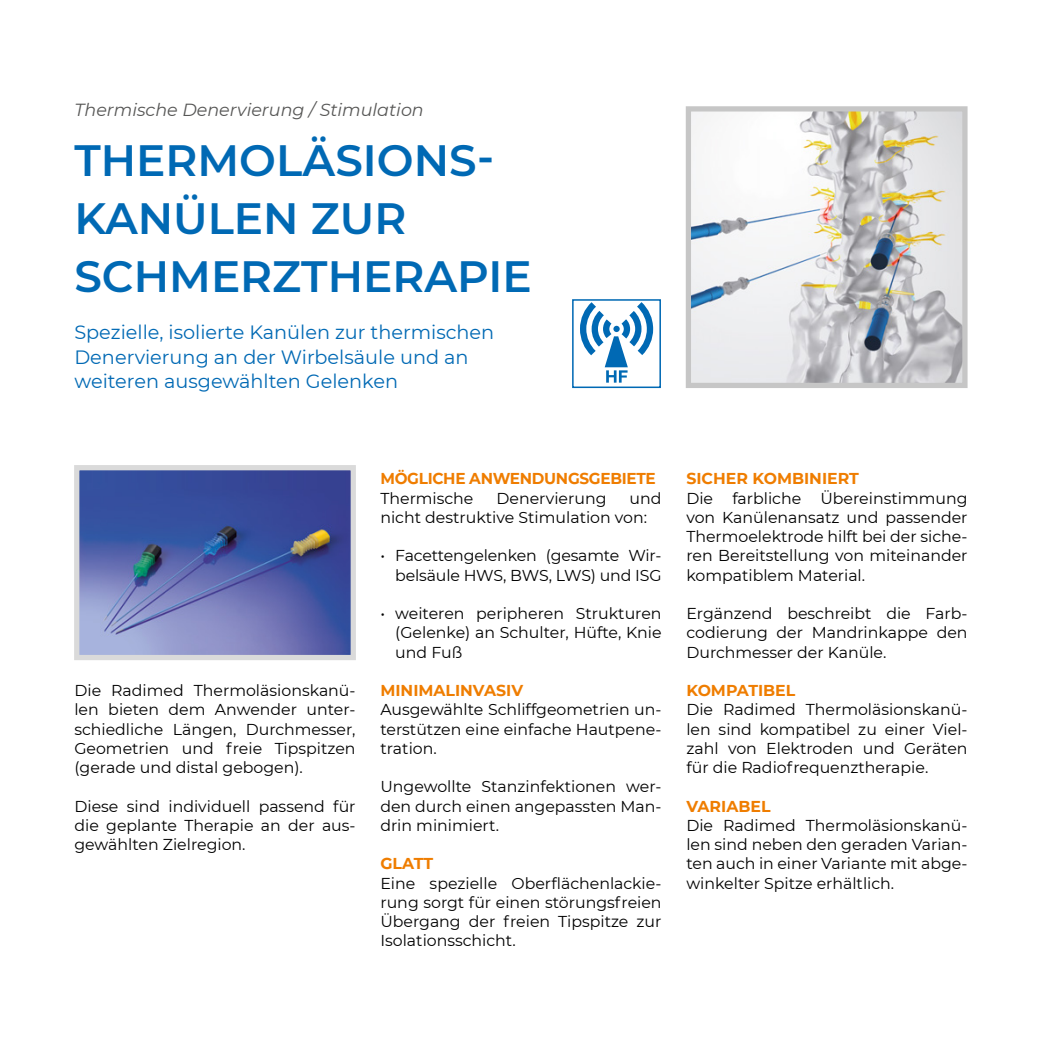
<style>
.page{position:relative;width:1042px;height:1042px;background:#fff}
.page>*{position:absolute;margin:0;border:0;box-sizing:border-box;transform-origin:0 0}
.t1{font:600 43.75px/57.8px "Montserrat";color:#0069b4}
.t2{font:19.25px/24.5px "Montserrat";color:#0069b4}
.t3{font:italic 17.5px "Montserrat";color:#575756}
.t4{font:15.75px/19.2px "Montserrat";color:#000;text-align:justify}
.t5{font:700 15.75px "Montserrat";color:#ef7d00}
.t6{font:700 15.75px "Montserrat";letter-spacing:-.02em;color:#ef7d00}
</style>
<div class="page">
<svg style="left:685px;top:106px;width:283px;height:282px"></svg>
<svg style="left:74px;top:465px;width:282px;height:195px;background:#616fac"></svg>
<div style="left:572px;top:299px;width:89px;height:89px;background:#fff;border:2px solid #0069b4"></div>
<svg style="left:577px;top:299px;width:79px;height:84px"></svg>
<p class="t3" style="left:74px;top:98px;width:351px">Thermische Denervierung / Stimulation</p>
<h1 class="t1" style="left:74px;top:130px;width:459px">THERMOLÄSIONS-<br>KANÜLEN ZUR<br>SCHMERZTHERAPIE</h1>
<p class="t2" style="left:74px;top:319px;width:421px">Spezielle, isolierte Kanülen zur thermischen<br>Denervierung an der Wirbelsäule und an weiteren ausgewählten Gelenken</p>
<p class="t4" style="left:74px;top:680px;width:283px">Die Radimed Thermoläsionskanü&shy;len bieten dem Anwender unter&shy;schiedliche Längen, Durchmesser, Geometrien und freie Tipspitzen (gerade und distal gebogen).</p>
<p class="t4" style="left:74px;top:796px;width:283px">Diese sind individuell passend für die geplante Therapie an der aus&shy;gewählten Zielregion.</p>
<p class="t6" style="left:380px;top:467px;width:277px">MÖGLICHE ANWENDUNGSGEBIETE</p>
<p class="t4" style="left:380px;top:488px;width:95px">Thermische</p>
<p class="t4" style="left:496px;top:488px;width:111px">Denervierung</p>
<p class="t4" style="left:380px;top:488px;width:283px;text-indent:249px">und nicht destruktive Stimulation von:</p>
<p class="t4" style="left:380px;top:545px;width:283px;text-align:right">• Facettengelenken (gesamte Wir&shy;belsäule HWS, BWS, LWS) und ISG</p>
<p class="t4" style="left:395px;top:603px;width:268px;text-indent:-15px">• weiteren peripheren Strukturen (Gelenke) an Schulter, Hüfte, Knie und Fuß</p>
<p class="t5" style="left:380px;top:679px;width:144px">MINIMALINVASIV</p>
<p class="t4" style="left:380px;top:699px;width:283px">Ausgewählte Schliffgeometrien un&shy;terstützen eine einfache Hautpene&shy;tration.</p>
<p class="t4" style="left:380px;top:776px;width:283px">Ungewollte Stanzinfektionen wer&shy;den durch einen angepassten Man&shy;drin minimiert.</p>
<p class="t5" style="left:380px;top:852px;width:54px">GLATT</p>
<p class="t4" style="left:380px;top:873px;width:283px">Eine spezielle Oberflächenlackie&shy;rung sorgt für einen störungsfreien Übergang der freien Tipspitze zur Isolationsschicht.</p>
<p class="t5" style="left:686px;top:467px;width:174px">SICHER KOMBINIERT</p>
<p class="t4" style="left:686px;top:488px;width:283px">Die farbliche Übereinstimmung von Kanülenansatz und passender Thermoelektrode hilft bei der siche&shy;ren Bereitstellung von miteinander kompatiblem Material.</p>
<p class="t4" style="left:686px;top:603px;width:283px">Ergänzend beschreibt die Farb&shy;codierung der Mandrinkappe den Durchmesser der Kanüle.</p>
<p class="t5" style="left:686px;top:679px;width:110px">KOMPATIBEL</p>
<p class="t4" style="left:686px;top:699px;width:283px">Die Radimed Thermoläsionskanü&shy;len sind kompatibel zu einer Viel&shy;zahl von Elektroden und Geräten für die Radiofrequenztherapie.</p>
<p class="t5" style="left:686px;top:794px;width:86px">VARIABEL</p>
<p class="t4" style="left:686px;top:815px;width:283px">Die Radimed Thermoläsionskanü&shy;len sind neben den geraden Varian&shy;ten auch in einer Variante mit abge&shy;winkelter Spitze erhältlich.</p>
</div>
